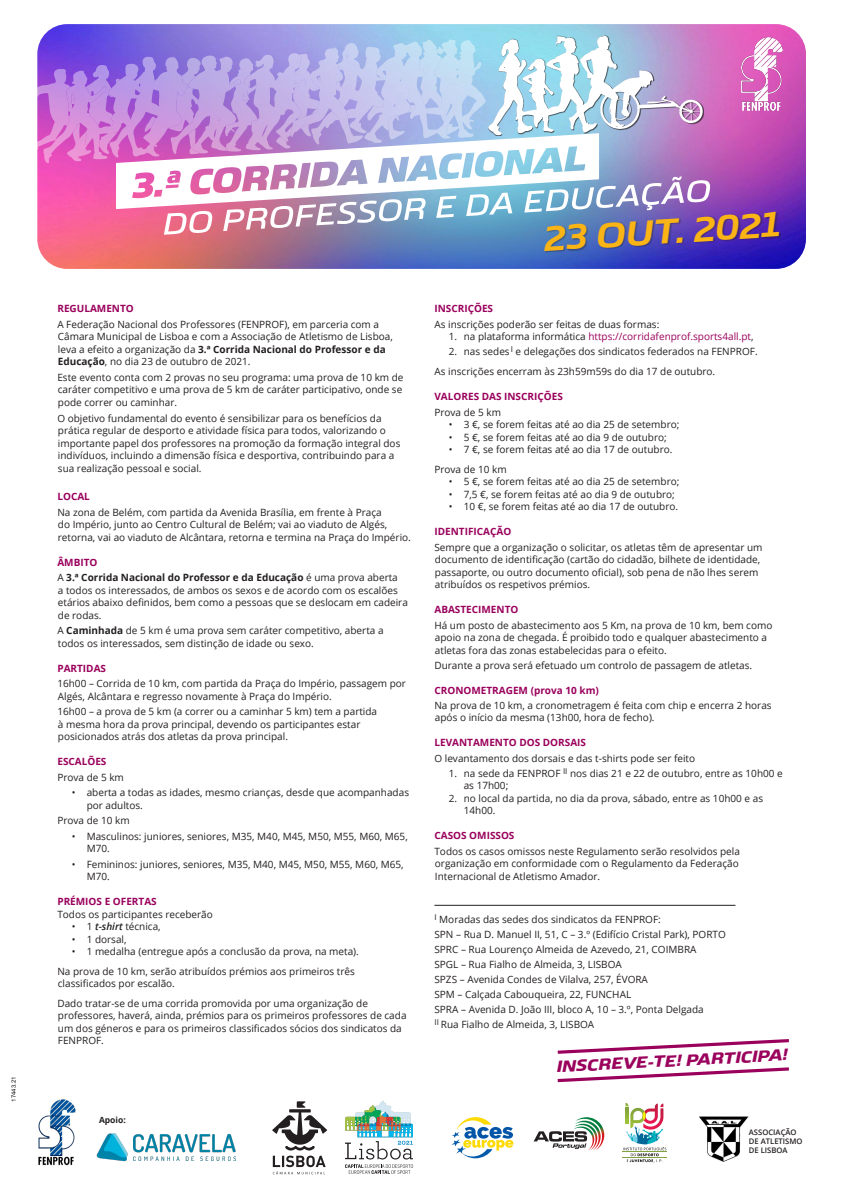
<style>
.page{position:relative;width:842px;height:1191px;background:#fff}
.page>*{position:absolute;margin:0;border:0;box-sizing:border-box;transform-origin:0 0}
.t1{font:italic 700 36.2px "Boxley";color:#fbb416}
.t2{font:700 17.4px "DIN Pro";color:#231f20}
.t3{font:italic 800 16.8px "Boxley";color:#9a015c}
.t4{font:10px/12.5px "Open Sans";color:#231f20}
.t5{font:700 10px "Open Sans";color:#9a015c}
.t6{font:10px "Open Sans";color:#9a015c}
.t7{font:700 8.5px "Open Sans";color:#231f20}
.List_Paragraph{font:600 7.7px/8.8px "Open Sans";color:#231f20}
.t8{font:6px "Arial";color:#231f20}
.s1{font-weight:700}
.s2{font-weight:600;font-style:italic}
.s3{color:#231f20}
</style>
<div class="page">
<img style="left:37px;top:24px;width:769px;height:245px">
<hr style="left:434px;top:905px;width:301px;height:1px;background:#231f20">
<img style="left:96px;top:1133px;width:38px;height:29px">
<img style="left:134px;top:1134px;width:101px;height:26px">
<img style="left:38px;top:1099px;width:38px;height:67px">
<img style="left:741px;top:38px;width:41px;height:73px">
<svg style="left:557px;top:1039px;width:232px;height:15px"></svg>
<img style="left:37px;top:36px;width:673px;height:204px">
<div style="left:544px;top:212px;width:237px;height:41px;background:#231f20;opacity:.39"></div>
<svg style="left:272px;top:1067px;width:517px;height:108px"></svg>
<p class="t8" style="left:10px;top:1101px;width:27px;rotate:-90deg">17443.21</p>
<p class="t5" style="left:57px;top:302px;width:78px">REGULAMENTO</p>
<p class="t4" style="left:57px;top:318px;width:337px">A Federação Nacional dos Professores (FENPROF), em parceria com a Câmara Municipal de Lisboa e com a Associação de Atletismo de Lisboa, leva a efeito a organização da <span class="s1">3.ª Corrida Nacional do Professor e da Educação</span>, no dia 23 de outubro de 2021.</p>
<p class="t4" style="left:57px;top:371px;width:348px">Este evento conta com 2 provas no seu programa: uma prova de 10 km de caráter competitivo e uma prova de 5 km de caráter participativo, onde se pode correr ou caminhar.</p>
<p class="t4" style="left:57px;top:411px;width:345px">O objetivo fundamental do evento é sensibilizar para os benefícios da prática regular de desporto e atividade física para todos, valorizando o importante papel dos professores na promoção da formação integral dos indivíduos, incluindo a dimensão física e desportiva, contribuindo para a sua realização pessoal e social.</p>
<p class="t5" style="left:57px;top:489px;width:34px">LOCAL</p>
<p class="t4" style="left:57px;top:505px;width:355px">Na zona de Belém, com partida da Avenida Brasília, em frente à Praça<br>do Império, junto ao Centro Cultural de Belém; vai ao viaduto de Algés, retorna, vai ao viaduto de Alcântara, retorna e termina na Praça do Império.</p>
<p class="t5" style="left:57px;top:555px;width:42px">ÂMBITO</p>
<p class="t4" style="left:57px;top:571px;width:352px">A <span class="s1">3.ª Corrida Nacional do Professor e da Educação</span> é uma prova aberta<br>a todos os interessados, de ambos os sexos e de acordo com os escalões etários abaixo definidos, bem como a pessoas que se deslocam em cadeira de rodas.</p>
<p class="t4" style="left:57px;top:624px;width:328px">A <span class="s1">Caminhada</span> de 5 km é uma prova sem caráter competitivo, aberta a todos os interessados, sem distinção de idade ou sexo.</p>
<p class="t5" style="left:57px;top:661px;width:50px">PARTIDAS</p>
<p class="t4" style="left:57px;top:677px;width:350px">16h00 – Corrida de 10 km, com partida da Praça do Império, passagem por<br>Algés, Alcântara e regresso novamente à Praça do Império.</p>
<p class="t4" style="left:57px;top:705px;width:321px">16h00 – a prova de 5 km (a correr ou a caminhar 5 km) tem a partida à mesma hora da prova principal, devendo os participantes estar posicionados atrás dos atletas da prova principal.</p>
<p class="t5" style="left:57px;top:754px;width:51px">ESCALÕES</p>
<p class="t4" style="left:57px;top:770px;width:68px">Prova de 5 km</p>
<p class="t4" style="left:87px;top:786px;width:324px;text-indent:-15px">• aberta a todas as idades, mesmo crianças, desde que acompanhadas por adultos.</p>
<p class="t4" style="left:57px;top:814px;width:74px">Prova de 10 km</p>
<p class="t4" style="left:87px;top:829px;width:323px;text-indent:-15px">• Masculinos: juniores, seniores, M35, M40, M45, M50, M55, M60, M65,<br>M70.</p>
<p class="t4" style="left:87px;top:857px;width:319px;text-indent:-15px">• Femininos: juniores, seniores, M35, M40, M45, M50, M55, M60, M65,<br>M70.</p>
<p class="t5" style="left:57px;top:894px;width:101px">PRÉMIOS E OFERTAS</p>
<p class="t4" style="left:57px;top:907px;width:157px">Todos os participantes receberão</p>
<p class="t4" style="left:72px;top:920px;width:90px">• 1 <span class="s2">t-shirt</span> técnica,</p>
<p class="t4" style="left:72px;top:932px;width:56px">• 1 dorsal,</p>
<p class="t4" style="left:72px;top:945px;width:289px">• 1 medalha (entregue após a conclusão da prova, na meta).</p>
<p class="t4" style="left:57px;top:964px;width:299px">Na prova de 10 km, serão atribuídos prémios aos primeiros três classificados por escalão.</p>
<p class="t4" style="left:57px;top:996px;width:351px">Dado tratar-se de uma corrida promovida por uma organização de professores, haverá, ainda, prémios para os primeiros professores de cada um dos géneros e para os primeiros classificados sócios dos sindicatos da FENPROF.</p>
<p class="t2" style="left:240px;top:636px;width:123px">VERSÃO PRETO</p>
<p class="t7" style="left:99px;top:1113px;width:28px">Apoio:</p>
<p class="t1" style="left:543px;top:220px;width:239px;rotate:-4deg">23 OUT. 2021</p>
<p class="t5" style="left:434px;top:302px;width:60px">INSCRIÇÕES</p>
<p class="t4" style="left:434px;top:318px;width:226px">As inscrições poderão ser feitas de duas formas:</p>
<p class="t6" style="left:449px;top:330px;width:306px"><span class="s3">1. na plataforma informática</span> https://corridafenprof.sports4all.pt<span class="s3">,</span></p>
<p class="t4" style="left:449px;top:345px;width:310px">2. nas sedes<sup>I</sup> e delegações dos sindicatos federados na FENPROF.</p>
<p class="t4" style="left:434px;top:365px;width:282px">As inscrições encerram às 23h59m59s do dia 17 de outubro.</p>
<p class="t5" style="left:434px;top:389px;width:130px">VALORES DAS INSCRIÇÕES</p>
<p class="t4" style="left:434px;top:405px;width:68px">Prova de 5 km</p>
<p class="t4" style="left:449px;top:418px;width:232px">• 3 €, se forem feitas até ao dia 25 de setembro;</p>
<p class="t4" style="left:449px;top:430px;width:219px">• 5 €, se forem feitas até ao dia 9 de outubro;</p>
<p class="t4" style="left:449px;top:443px;width:225px">• 7 €, se forem feitas até ao dia 17 de outubro.</p>
<p class="t4" style="left:434px;top:462px;width:74px">Prova de 10 km</p>
<p class="t4" style="left:449px;top:475px;width:232px">• 5 €, se forem feitas até ao dia 25 de setembro;</p>
<p class="t4" style="left:449px;top:487px;width:228px">• 7,5 €, se forem feitas até ao dia 9 de outubro;</p>
<p class="t4" style="left:449px;top:500px;width:231px">• 10 €, se forem feitas até ao dia 17 de outubro.</p>
<p class="t5" style="left:434px;top:524px;width:78px">IDENTIFICAÇÃO</p>
<p class="t4" style="left:434px;top:540px;width:330px">Sempre que a organização o solicitar, os atletas têm de apresentar um documento de identificação (cartão do cidadão, bilhete de identidade, passaporte, ou outro documento oficial), sob pena de não lhes serem atribuídos os respetivos prémios.</p>
<p class="t5" style="left:434px;top:602px;width:86px">ABASTECIMENTO</p>
<p class="t4" style="left:434px;top:618px;width:339px">Há um posto de abastecimento aos 5 Km, na prova de 10 km, bem como apoio na zona de chegada. É proibido todo e qualquer abastecimento a atletas fora das zonas estabelecidas para o efeito.</p>
<p class="t4" style="left:434px;top:659px;width:319px">Durante a prova será efetuado um controlo de passagem de atletas.</p>
<p class="t5" style="left:434px;top:683px;width:166px">CRONOMETRAGEM (prova 10 km)</p>
<p class="t4" style="left:434px;top:698px;width:339px">Na prova de 10 km, a cronometragem é feita com chip e encerra 2 horas após o início da mesma (13h00, hora de fecho).</p>
<p class="t5" style="left:434px;top:735px;width:153px">LEVANTAMENTO DOS DORSAIS</p>
<p class="t4" style="left:434px;top:751px;width:262px">O levantamento dos dorsais e das t-shirts pode ser feito</p>
<p class="t4" style="left:464px;top:766px;width:321px;text-indent:-15px">1. na sede da FENPROF <sup>II</sup> nos dias 21 e 22 de outubro, entre as 10h00 e as 17h00;</p>
<p class="t4" style="left:464px;top:791px;width:301px;text-indent:-15px">2. no local da partida, no dia da prova, sábado, entre as 10h00 e as<br>14h00.</p>
<p class="t5" style="left:434px;top:828px;width:82px">CASOS OMISSOS</p>
<p class="t4" style="left:434px;top:844px;width:307px">Todos os casos omissos neste Regulamento serão resolvidos pela organização em conformidade com o Regulamento da Federação<br>Internacional de Atletismo Amador.</p>
<p class="t4" style="left:434px;top:912px;width:228px"><sup>I</sup> Moradas das sedes dos sindicatos da FENPROF:</p>
<p class="t4" style="left:434px;top:927px;width:293px">SPN – Rua D. Manuel II, 51, C – 3.º (Edifício Cristal Park), PORTO</p>
<p class="t4" style="left:434px;top:942px;width:264px">SPRC – Rua Lourenço Almeida de Azevedo, 21, COIMBRA</p>
<p class="t4" style="left:434px;top:957px;width:189px">SPGL – Rua Fialho de Almeida, 3, LISBOA</p>
<p class="t4" style="left:434px;top:972px;width:215px">SPZS – Avenida Condes de Vilalva, 257, ÉVORA</p>
<p class="t4" style="left:434px;top:987px;width:198px">SPM – Calçada Cabouqueira, 22, FUNCHAL</p>
<p class="t4" style="left:434px;top:1002px;width:271px">SPRA – Avenida D. João III, bloco A, 10 – 3.º, Ponta Delgada</p>
<p class="t4" style="left:434px;top:1017px;width:161px"><sup>II</sup> Rua Fialho de Almeida, 3, LISBOA</p>
<p class="t3" style="left:556px;top:1057px;width:233px;rotate:-3deg">INSCREVE-TE! PARTICIPA!</p>
<p class="List_Paragraph" style="left:749px;top:1127px;width:55px">ASSOCIAÇÃO<br>DE ATLETISMO<br>DE LISBOA</p>
</div>
